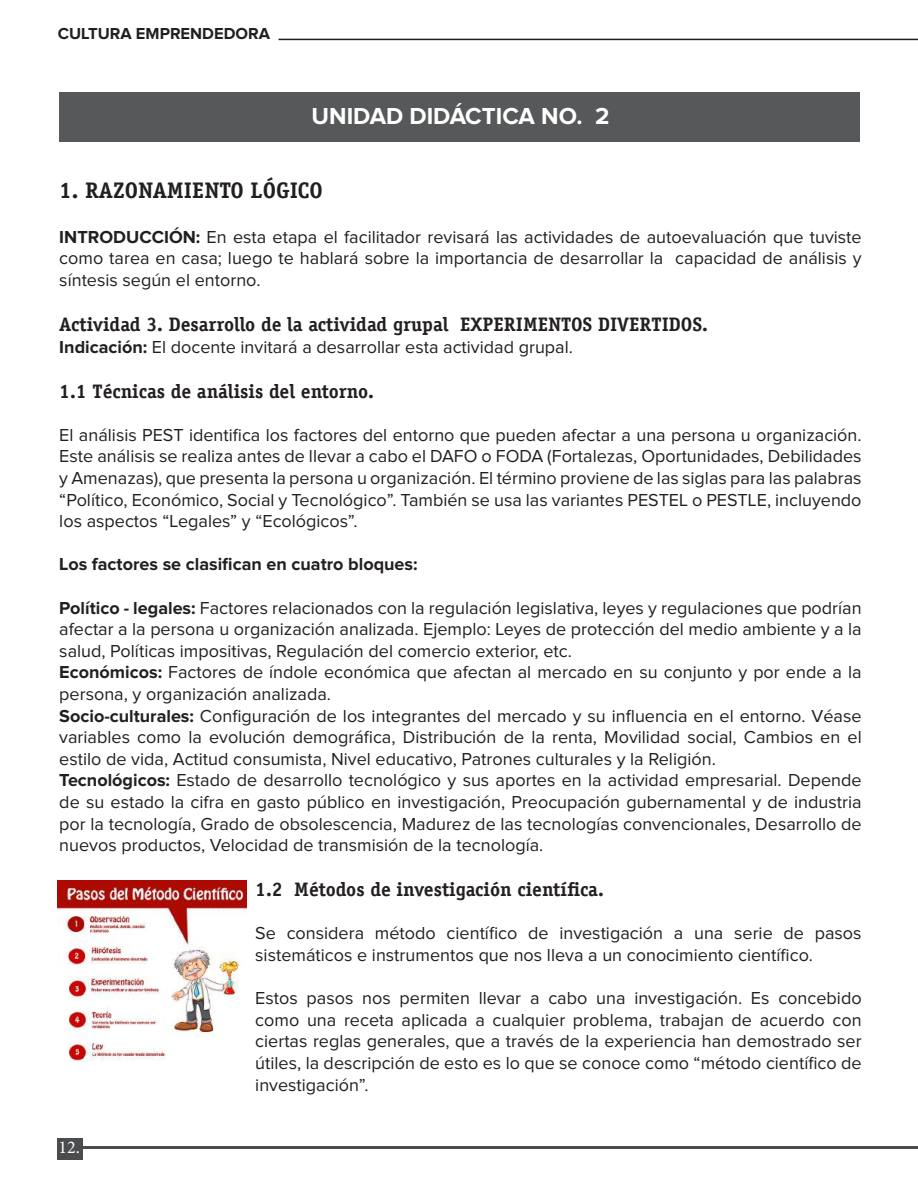
<style>
.page{position:relative;width:918px;height:1188px;background:#fff}
.page>*{position:absolute;margin:0;border:0;box-sizing:border-box;transform-origin:0 0}
.t1{font:700 24px "Proxima Nova";color:#fff}
.t2{font:700 22.5px "Officina Serif LT";color:#231f20}
.t3{font:700 19.5px "Officina Serif LT";color:#231f20}
.t4{font:18px/21.6px "Proxima Nova";color:#231f20;text-align:justify}
.t5{font:700 18px "Proxima Nova";color:#231f20}
.t6{font:18px "Minion Pro";color:#fff}
.t7{font:700 16.5px "Proxima Nova";color:#231f20}
.s1{font-weight:700}
</style>
<div class="page">
<hr style="left:279px;top:39px;width:639px;height:1px;background:#231f20">
<div style="left:57px;top:1138px;width:25px;height:22px;background:#4b4c4d"></div>
<hr style="left:82px;top:1146px;width:836px;height:3px;background:#4b4c4d">
<div style="left:59px;top:92px;width:801px;height:50px;background:#57585a"></div>
<img style="left:58px;top:880px;width:189px;height:181px">
<p class="t7" style="left:58px;top:26px;width:214px">CULTURA EMPRENDEDORA</p>
<h1 class="t1" style="left:312px;top:105px;width:299px">UNIDAD DIDÁCTICA NO. 2</h1>
<p class="t2" style="left:59px;top:176px;width:265px">1. RAZONAMIENTO LÓGICO</p>
<p class="t4" style="left:59px;top:227px;width:804px"><span class="s1">INTRODUCCIÓN:</span> En esta etapa el facilitador revisará las actividades de autoevaluación que tuviste como tarea en casa; luego te hablará sobre la importancia de desarrollar la capacidad de análisis y síntesis según el entorno.</p>
<p class="t3" style="left:59px;top:312px;width:650px">Actividad 3. Desarrollo de la actividad grupal EXPERIMENTOS DIVERTIDOS.</p>
<p class="t4" style="left:59px;top:337px;width:515px"><span class="s1">Indicación:</span> El docente invitará a desarrollar esta actividad grupal.</p>
<p class="t3" style="left:59px;top:379px;width:316px">1.1 Técnicas de análisis del entorno.</p>
<p class="t4" style="left:59px;top:425px;width:804px">El análisis PEST identifica los factores del entorno que pueden afectar a una persona u organización.<br>Este análisis se realiza antes de llevar a cabo el DAFO o FODA (Fortalezas, Oportunidades, Debilidades y Amenazas), que presenta la persona u organización. El término proviene de las siglas para las palabras “Político, Económico, Social y Tecnológico”. También se usa las variantes PESTEL o PESTLE, incluyendo los aspectos “Legales” y “Ecológicos”.</p>
<p class="t5" style="left:59px;top:556px;width:360px">Los factores se clasifican en cuatro bloques:</p>
<p class="t4" style="left:59px;top:598px;width:804px;text-align:left"><span class="s1">Político - legales:</span> Factores relacionados con la regulación legislativa, leyes y regulaciones que podrían afectar a la persona u organización analizada. Ejemplo: Leyes de protección del medio ambiente y a la salud, Políticas impositivas, Regulación del comercio exterior, etc.<br><span class="s1">Económicos:</span> Factores de índole económica que afectan al mercado en su conjunto y por ende a la persona, y organización analizada.<br><span class="s1">Socio-culturales:</span> Configuración de los integrantes del mercado y su influencia en el entorno. Véase variables como la evolución demográfica, Distribución de la renta, Movilidad social, Cambios en el estilo de vida, Actitud consumista, Nivel educativo, Patrones culturales y la Religión.<br><span class="s1">Tecnológicos:</span> Estado de desarrollo tecnológico y sus aportes en la actividad empresarial. Depende de su estado la cifra en gasto público en investigación, Preocupación gubernamental y de industria por la tecnología, Grado de obsolescencia, Madurez de las tecnologías convencionales, Desarrollo de nuevos productos, Velocidad de transmisión de la tecnología.</p>
<p class="t3" style="left:255px;top:877px;width:350px">1.2 Métodos de investigación científica.</p>
<p class="t4" style="left:255px;top:923px;width:608px">Se considera método científico de investigación a una serie de pasos sistemáticos e instrumentos que nos lleva a un conocimiento científico.</p>
<p class="t4" style="left:255px;top:988px;width:608px">Estos pasos nos permiten llevar a cabo una investigación. Es concebido como una receta aplicada a cualquier problema, trabajan de acuerdo con ciertas reglas generales, que a través de la experiencia han demostrado ser útiles, la descripción de esto es lo que se conoce como “método científico de investigación”.</p>
<p class="t6" style="left:58px;top:1135px;width:23px">12.</p>
</div>
